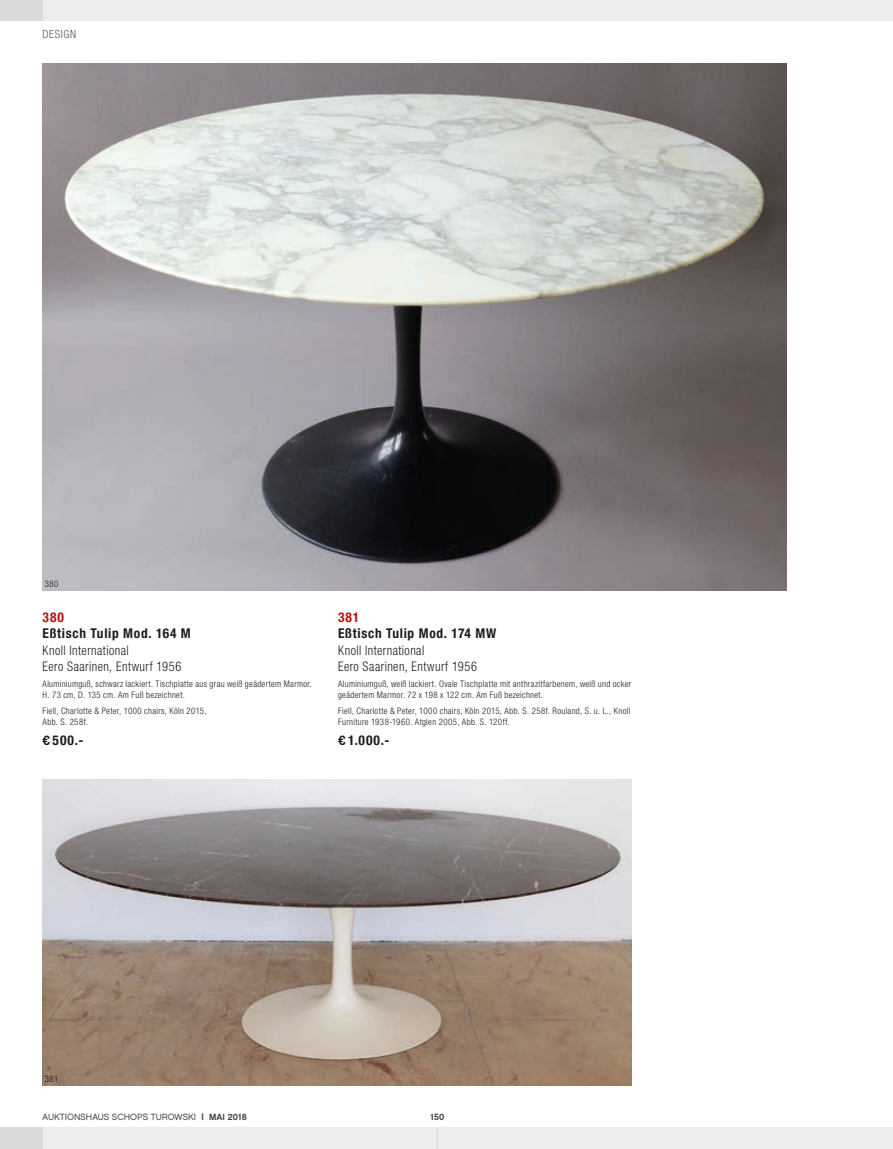
<style>
.page{position:relative;width:893px;height:1149px;background:#fff}
.page>*{position:absolute;margin:0;border:0;box-sizing:border-box;transform-origin:0 0}
.t1{font:700 condensed 13.5px "Helvetica Neue";letter-spacing:.055em;color:#1d1d1b}
.t2{font:700 condensed 13.5px "Helvetica Neue";letter-spacing:.075em;color:#b80f0c}
.t3{font:300 condensed 13.2px/16.5px "Helvetica Neue";letter-spacing:.035em;color:#1d1d1b;scale:.94 1}
.t4{font:300 condensed 11.25px "Helvetica Neue";letter-spacing:.055em;color:#575756}
.t5{font:300 condensed 9px/11.2px "Helvetica Neue";letter-spacing:.035em;color:#1d1d1b}
.t6{font:9px "Chalet London Nineteen Sixty";color:#424241}
.t7{font:9px "Chalet New York Nineteen Sixty";color:#424241}
.s1{font-family:"Univers";font-stretch:normal}
.s2{font-family:"Chalet New York Nineteen Sixty"}
</style>
<div class="page">
<div style="left:0;top:0;width:893px;height:21px;background:#ededed"></div>
<div style="left:0;top:1127px;width:893px;height:21px;background:#ededed"></div>
<div style="left:0;top:0;width:43px;height:21px;background:#dadada"></div>
<div style="left:0;top:1127px;width:43px;height:21px;background:#dadada"></div>
<svg style="left:437px;top:1128px;width:1px;height:20px"></svg>
<img style="left:43px;top:64px;width:744px;height:526px">
<img style="left:43px;top:779px;width:588px;height:305px">
<p class="t4" style="left:43px;top:28px;width:35px">DESIGN</p>
<p class="t5" style="left:45px;top:578px;width:15px">380</p>
<h1 class="t2" style="left:43px;top:609px;width:23px">380</h1>
<h1 class="t1" style="left:43px;top:625px;width:150px">Eßtisch Tulip Mod. 164 M</h1>
<h2 class="t3" style="left:43px;top:641px;width:149px">Knoll International<br>Eero Saarinen, Entwurf 1956</h2>
<p class="t5" style="left:43px;top:678px;width:271px">Aluminiumguß, schwarz lackiert. Tischplatte aus grau weiß geädertem Marmor.<br>H. 73 cm, D. 135 cm. Am Fuß bezeichnet.</p>
<p class="t5" style="left:43px;top:704px;width:166px">Fiell, Charlotte &amp; Peter, 1000 chairs, Köln 2015,<br>Abb. S. 258f.</p>
<h1 class="t1" style="left:43px;top:732px;width:42px"><span class="s1">€</span> 500.-</h1>
<h1 class="t2" style="left:338px;top:609px;width:23px">381</h1>
<h1 class="t1" style="left:338px;top:625px;width:160px">Eßtisch Tulip Mod. 174 MW</h1>
<h2 class="t3" style="left:338px;top:641px;width:149px">Knoll International<br>Eero Saarinen, Entwurf 1956</h2>
<p class="t5" style="left:338px;top:678px;width:295px">Aluminiumguß, weiß lackiert. Ovale Tischplatte mit anthrazitfarbenem, weiß und ocker geädertem Marmor. 72 x 198 x 122 cm. Am Fuß bezeichnet.</p>
<p class="t5" style="left:338px;top:704px;width:294px">Fiell, Charlotte &amp; Peter, 1000 chairs, Köln 2015, Abb. S. 258f. Rouland, S. u. L., Knoll<br>Furniture 1938-1960. Atglen 2005, Abb. S. 120ff.</p>
<h1 class="t1" style="left:338px;top:732px;width:53px"><span class="s1">€</span> 1.000.-</h1>
<p class="t5" style="left:45px;top:1072px;width:15px">381</p>
<p class="t6" style="left:43px;top:1110px;width:206px">AUKTIONSHAUS SCHOPS TUROWSKI <span class="s2">| MAI 2018</span></p>
<p class="t7" style="left:430px;top:1110px;width:15px">150</p>
</div>
